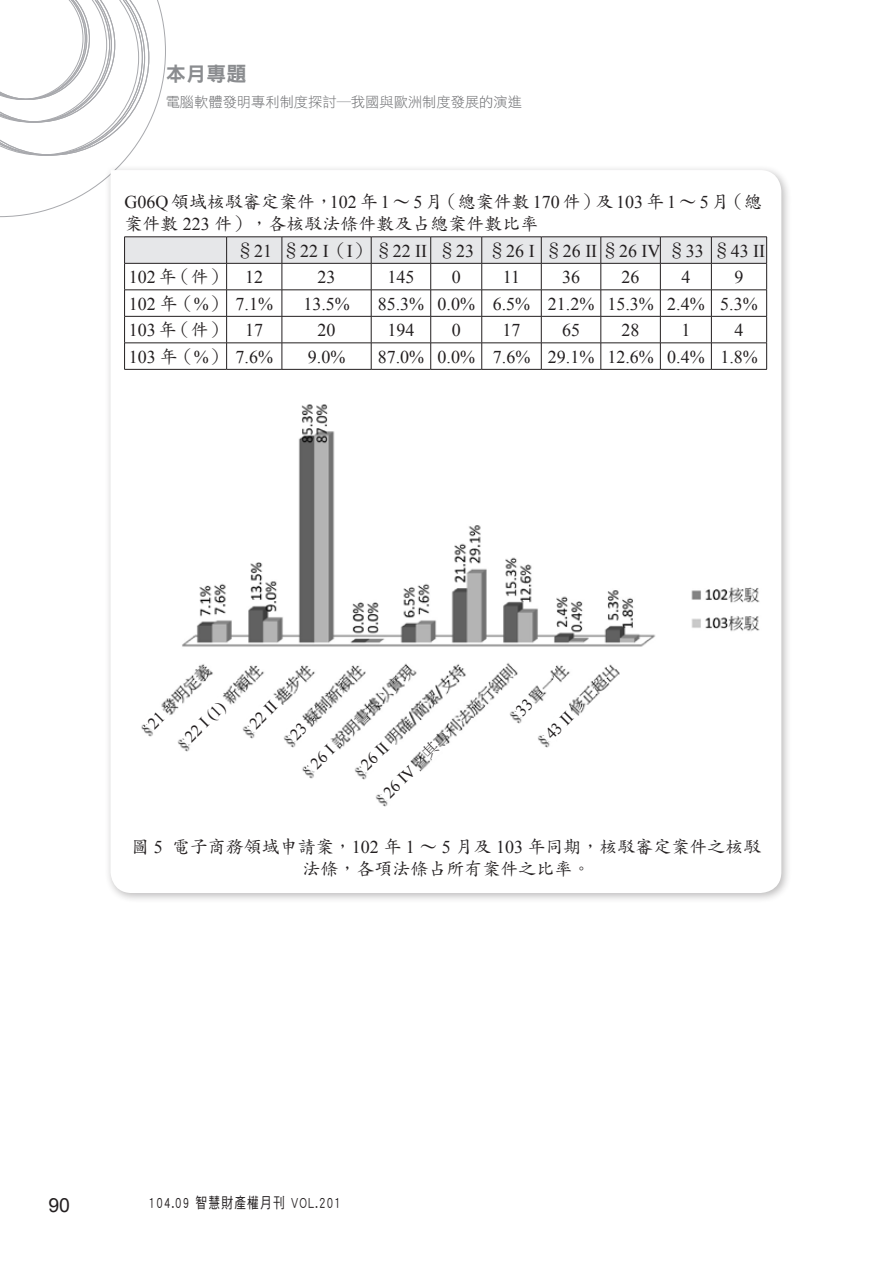
<style>
.page{position:relative;width:893px;height:1263px;background:#fff}
.page>*{position:absolute;margin:0;border:0;box-sizing:border-box;transform-origin:0 0}
.t1{font:20.25px "DF Hei Std W9";color:#8a8c8f}
.t2{font:19.5px "Arial";color:#231f20}
.t3{font:18px/26.5px "Times New Roman";color:#231f20}
.t4{font:18px/21.6px "DF Kai Shu Std W5";color:#231f20;text-align:center}
.t5{font:16.5px "Times New Roman";color:#231f20}
.t6{font:15px "DF Hei Std W5";letter-spacing:.1em;color:#231f20;scale:.78 1}
.t7{font:14.25px "DF Hei Std W3";color:#6c6d70}
.s1{font-family:"Times New Roman"}
.s2{font-family:"DF Kai Shu Std W5"}
</style>
<div class="page">
<svg style="left:0;top:0;width:166px;height:217px"></svg>
<div style="left:104px;top:164px;width:688px;height:739px;background:#231f20;opacity:.3"></div>
<svg style="left:111px;top:170px;width:670px;height:723px"></svg>
<img style="left:128px;top:402px;width:640px;height:403px">
<svg style="left:124px;top:237px;width:643px;height:132px"></svg>
<hr style="left:124px;top:369px;width:103px;height:1px;background:#231f20">
<hr style="left:227px;top:369px;width:55px;height:1px;background:#231f20">
<hr style="left:282px;top:369px;width:89px;height:1px;background:#231f20">
<hr style="left:371px;top:369px;width:60px;height:1px;background:#231f20">
<hr style="left:431px;top:369px;width:51px;height:1px;background:#231f20">
<hr style="left:482px;top:369px;width:59px;height:1px;background:#231f20">
<hr style="left:541px;top:369px;width:60px;height:1px;background:#231f20">
<hr style="left:601px;top:369px;width:59px;height:1px;background:#231f20">
<hr style="left:660px;top:369px;width:51px;height:1px;background:#231f20">
<hr style="left:711px;top:369px;width:56px;height:1px;background:#231f20">
<img style="left:177px;top:730px;width:4px;height:29px">
<img style="left:375px;top:812px;width:18px;height:3px">
<svg style="left:486px;top:694px;width:92px;height:63px"></svg>
<svg style="left:181px;top:694px;width:262px;height:118px"></svg>
<svg style="left:128px;top:705px;width:43px;height:44px"></svg>
<p class="t1" style="left:166px;top:63px;width:82px">本月專題</p>
<p class="t7" style="left:166px;top:94px;width:358px">電腦軟體發明專利制度探討─我國與歐洲制度發展的演進</p>
<p class="t4" style="left:124px;top:191px;width:639px;text-align:left"><span class="s1">G06Q</span>領域核駁審定案件，<span class="s1">102</span> 年 <span class="s1">1</span> ∼ <span class="s1">5</span> 月（總案件數 <span class="s1">170</span>件）及 <span class="s1">103</span> 年 <span class="s1">1</span> ∼ <span class="s1">5</span> 月（總案件數 <span class="s1">223</span> 件），各核駁法條件數及占總案件數比率</p>
<p class="t3" style="left:129px;top:237px;width:638px;text-indent:107px"><span class="s2">§</span>21 <span class="s2">§</span>22 I<span class="s2">（</span>I<span class="s2">） §</span>22 II <span class="s2">§</span>23 <span class="s2">§</span>26 I <span class="s2">§</span>26 II <span class="s2">§</span>26 IV <span class="s2">§</span>33 <span class="s2">§</span>43 II<br>102<span class="s2">年（件）</span> 12</p>
<p class="t3" style="left:318px;top:263px;width:19px">23</p>
<p class="t3" style="left:387px;top:263px;width:28px">145</p>
<p class="t3" style="left:452px;top:263px;width:10px">0</p>
<p class="t3" style="left:503px;top:263px;width:19px">11</p>
<p class="t3" style="left:562px;top:263px;width:19px">36</p>
<p class="t3" style="left:622px;top:263px;width:19px">26</p>
<p class="t3" style="left:681px;top:263px;width:10px">4</p>
<p class="t3" style="left:735px;top:263px;width:10px">9</p>
<p class="t3" style="left:129px;top:290px;width:146px">102 <span class="s2">年（</span>%<span class="s2">）</span> 7.1%</p>
<p class="t3" style="left:303px;top:290px;width:48px">13.5%</p>
<p class="t3" style="left:378px;top:290px;width:382px">85.3% 0.0% 6.5% 21.2% 15.3% 2.4% 5.3%</p>
<p class="t3" style="left:129px;top:316px;width:136px">103<span class="s2">年（件）</span> 17</p>
<p class="t3" style="left:318px;top:316px;width:19px">20</p>
<p class="t3" style="left:387px;top:316px;width:28px">194</p>
<p class="t3" style="left:452px;top:316px;width:10px">0</p>
<p class="t3" style="left:503px;top:316px;width:19px">17</p>
<p class="t3" style="left:562px;top:316px;width:19px">65</p>
<p class="t3" style="left:622px;top:316px;width:19px">28</p>
<p class="t3" style="left:681px;top:316px;width:10px">1</p>
<p class="t3" style="left:735px;top:316px;width:10px">4</p>
<p class="t3" style="left:129px;top:343px;width:146px">103 <span class="s2">年（</span>%<span class="s2">）</span> 7.6%</p>
<p class="t3" style="left:308px;top:343px;width:39px">9.0%</p>
<p class="t3" style="left:378px;top:343px;width:382px">87.0% 0.0% 7.6% 29.1% 12.6% 0.4% 1.8%</p>
<p class="t5" style="left:180px;top:731px;width:51px;rotate:-45deg">22 I (1)</p>
<p class="t5" style="left:244px;top:718px;width:33px;rotate:-45deg">22 II</p>
<p class="t5" style="left:356px;top:759px;width:33px;rotate:-45deg">26 II</p>
<p class="t5" style="left:378px;top:787px;width:40px;rotate:-45deg">26 IV</p>
<p class="t5" style="left:540px;top:729px;width:33px;rotate:-45deg">43 II</p>
<p class="t4" style="left:131px;top:836px;width:632px">圖 <span class="s1">5</span> 電子商務領域申請案，<span class="s1">102</span> 年 <span class="s1">1</span> ∼ <span class="s1">5</span> 月及 <span class="s1">103</span> 年同期，核駁審定案件之核駁法條，各項法條占所有案件之比率。</p>
<p class="t2" style="left:48px;top:1192px;width:23px">90</p>
<p class="t6" style="left:149px;top:1194px;width:248px">104.09 智慧財產權月刊 VOL.201</p>
</div>
